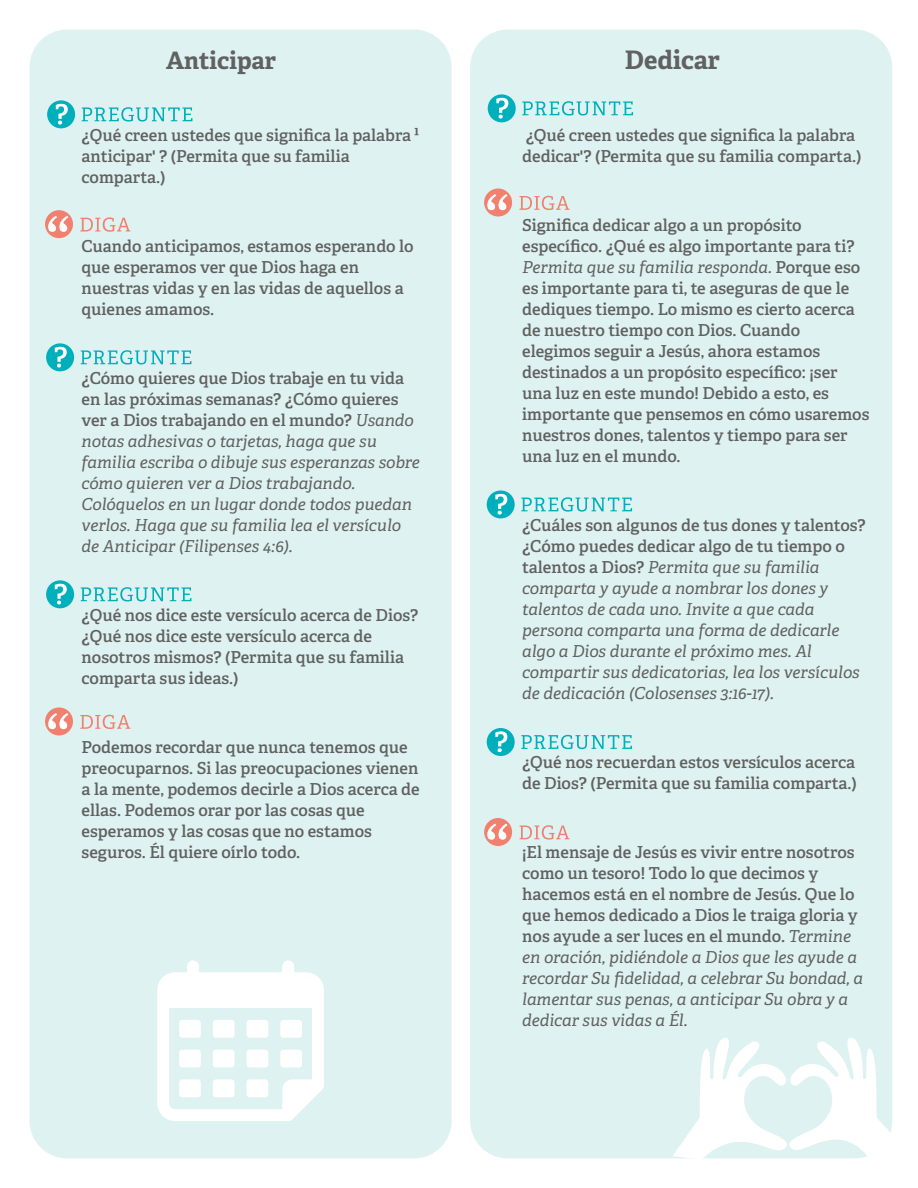
<style>
.page{position:relative;width:918px;height:1188px;background:#fff}
.page>*{position:absolute;margin:0;border:0;box-sizing:border-box;transform-origin:0 0}
.t1{font:700 25.5px "Adelle";color:#606160}
.t2{font:700 24px "Adelle";color:#606160}
.t3{font:600 16.5px/21px "Adelle";color:#606160}
.t4{font:italic 16.5px/21px "Adelle";color:#606160}
.s1{font-weight:600;font-style:normal}
.s2{font-weight:400;font-style:italic}
</style>
<div class="page">
<div style="left:470px;top:30px;width:422px;height:1128px;background:#dff2f2;border-radius:37px"></div>
<svg style="left:673px;top:1038px;width:219px;height:121px"></svg>
<div style="left:30px;top:30px;width:422px;height:1128px;background:#dff2f2;border-radius:37px"></div>
<div style="left:47px;top:100px;width:28px;height:28px;background:#00afbc;border-radius:50%"></div>
<svg style="left:56px;top:104px;width:12px;height:21px"></svg>
<svg style="left:82px;top:107px;width:110px;height:15px"></svg>
<div style="left:46px;top:343px;width:28px;height:28px;background:#00afbc;border-radius:50%"></div>
<svg style="left:55px;top:347px;width:12px;height:20px"></svg>
<svg style="left:81px;top:350px;width:110px;height:15px"></svg>
<div style="left:46px;top:580px;width:28px;height:28px;background:#00afbc;border-radius:50%"></div>
<svg style="left:55px;top:584px;width:12px;height:20px"></svg>
<svg style="left:81px;top:587px;width:110px;height:14px"></svg>
<div style="left:45px;top:210px;width:28px;height:28px;background:#f1806e;border-radius:50%"></div>
<svg style="left:48px;top:216px;width:20px;height:16px"></svg>
<svg style="left:80px;top:217px;width:50px;height:15px"></svg>
<div style="left:45px;top:707px;width:28px;height:28px;background:#f1806e;border-radius:50%"></div>
<svg style="left:48px;top:713px;width:20px;height:16px"></svg>
<svg style="left:80px;top:715px;width:50px;height:14px"></svg>
<div style="left:488px;top:94px;width:28px;height:28px;background:#00afbc;border-radius:50%"></div>
<svg style="left:496px;top:98px;width:12px;height:21px"></svg>
<svg style="left:522px;top:101px;width:111px;height:15px"></svg>
<div style="left:487px;top:490px;width:28px;height:28px;background:#00afbc;border-radius:50%"></div>
<svg style="left:495px;top:494px;width:12px;height:21px"></svg>
<svg style="left:521px;top:497px;width:111px;height:15px"></svg>
<div style="left:487px;top:728px;width:28px;height:28px;background:#00afbc;border-radius:50%"></div>
<svg style="left:495px;top:731px;width:12px;height:21px"></svg>
<svg style="left:521px;top:735px;width:111px;height:14px"></svg>
<div style="left:484px;top:189px;width:28px;height:27px;background:#f1806e;border-radius:50%"></div>
<svg style="left:487px;top:194px;width:20px;height:16px"></svg>
<svg style="left:519px;top:196px;width:50px;height:14px"></svg>
<div style="left:484px;top:818px;width:28px;height:28px;background:#f1806e;border-radius:50%"></div>
<svg style="left:487px;top:824px;width:20px;height:16px"></svg>
<svg style="left:519px;top:825px;width:50px;height:15px"></svg>
<svg style="left:157px;top:960px;width:167px;height:161px"></svg>
<div style="left:179px;top:1020px;width:22px;height:18px;background:#fff;border-radius:3px"></div>
<div style="left:213px;top:1020px;width:22px;height:18px;background:#fff;border-radius:3px"></div>
<div style="left:247px;top:1020px;width:21px;height:18px;background:#fff;border-radius:3px"></div>
<div style="left:280px;top:1020px;width:22px;height:18px;background:#fff;border-radius:3px"></div>
<div style="left:179px;top:1050px;width:22px;height:18px;background:#fff;border-radius:3px"></div>
<div style="left:213px;top:1050px;width:22px;height:18px;background:#fff;border-radius:3px"></div>
<div style="left:247px;top:1050px;width:21px;height:18px;background:#fff;border-radius:3px"></div>
<div style="left:280px;top:1050px;width:22px;height:18px;background:#fff;border-radius:3px"></div>
<div style="left:179px;top:1079px;width:22px;height:18px;background:#fff;border-radius:3px"></div>
<div style="left:213px;top:1079px;width:22px;height:18px;background:#fff;border-radius:3px"></div>
<div style="left:247px;top:1079px;width:21px;height:18px;background:#fff;border-radius:3px"></div>
<h2 class="t2" style="left:166px;top:45px;width:112px">Anticipar</h2>
<p class="t3" style="left:82px;top:125px;width:339px">¿Qué creen ustedes que significa la palabra ¹ anticipar' ? (Permita que su familia comparta.)</p>
<p class="t3" style="left:82px;top:236px;width:334px">Cuando anticipamos, estamos esperando lo que esperamos ver que Dios haga en nuestras vidas y en las vidas de aquellos a quienes amamos.</p>
<p class="t4" style="left:82px;top:368px;width:340px"><span class="s1">¿Cómo quieres que Dios trabaje en tu vida en las próximas semanas? ¿Cómo quieres ver a Dios trabajando en el mundo?</span> Usando notas adhesivas o tarjetas, haga que su familia escriba o dibuje sus esperanzas sobre cómo quieren ver a Dios trabajando.<br>Colóquelos en un lugar donde todos puedan verlos. Haga que su familia lea el versículo de Anticipar (Filipenses 4:6).</p>
<p class="t3" style="left:82px;top:605px;width:338px">¿Qué nos dice este versículo acerca de Dios? ¿Qué nos dice este versículo acerca de nosotros mismos? (Permita que su familia comparta sus ideas.)</p>
<p class="t3" style="left:82px;top:737px;width:340px">Podemos recordar que nunca tenemos que preocuparnos. Si las preocupaciones vienen a la mente, podemos decirle a Dios acerca de ellas. Podemos orar por las cosas que esperamos y las cosas que no estamos seguros. Él quiere oírlo todo.</p>
<h1 class="t1" style="left:625px;top:44px;width:97px">Dedicar</h1>
<p class="t3" style="left:522px;top:125px;width:341px">¿Qué creen ustedes que significa la palabra dedicar'? (Permita que su familia comparta.)</p>
<p class="t3" style="left:522px;top:215px;width:349px">Significa dedicar algo a un propósito específico. ¿Qué es algo importante para ti?<br><span class="s2">Permita que su familia responda.</span> Porque eso es importante para ti, te aseguras de que le dediques tiempo. Lo mismo es cierto acerca de nuestro tiempo con Dios. Cuando elegimos seguir a Jesús, ahora estamos destinados a un propósito específico: ¡ser una luz en este mundo! Debido a esto, es importante que pensemos en cómo usaremos nuestros dones, talentos y tiempo para ser una luz en el mundo.</p>
<p class="t4" style="left:522px;top:515px;width:345px"><span class="s1">¿Cuáles son algunos de tus dones y talentos? ¿Cómo puedes dedicar algo de tu tiempo o talentos a Dios?</span> Permita que su familia comparta y ayude a nombrar los dones y talentos de cada uno. Invite a que cada persona comparta una forma de dedicarle algo a Dios durante el próximo mes. Al compartir sus dedicatorias, lea los versículos de dedicación (Colosenses 3:16-17).</p>
<p class="t3" style="left:522px;top:752px;width:336px">¿Qué nos recuerdan estos versículos acerca de Dios? (Permita que su familia comparta.)</p>
<p class="t3" style="left:522px;top:842px;width:343px">¡El mensaje de Jesús es vivir entre nosotros como un tesoro! Todo lo que decimos y hacemos está en el nombre de Jesús. Que lo que hemos dedicado a Dios le traiga gloria y nos ayude a ser luces en el mundo. <span class="s2">Termine en oración, pidiéndole a Dios que les ayude a recordar Su fidelidad, a celebrar Su bondad, a lamentar sus penas, a anticipar Su obra y a dedicar sus vidas a Él.</span></p>
</div>
